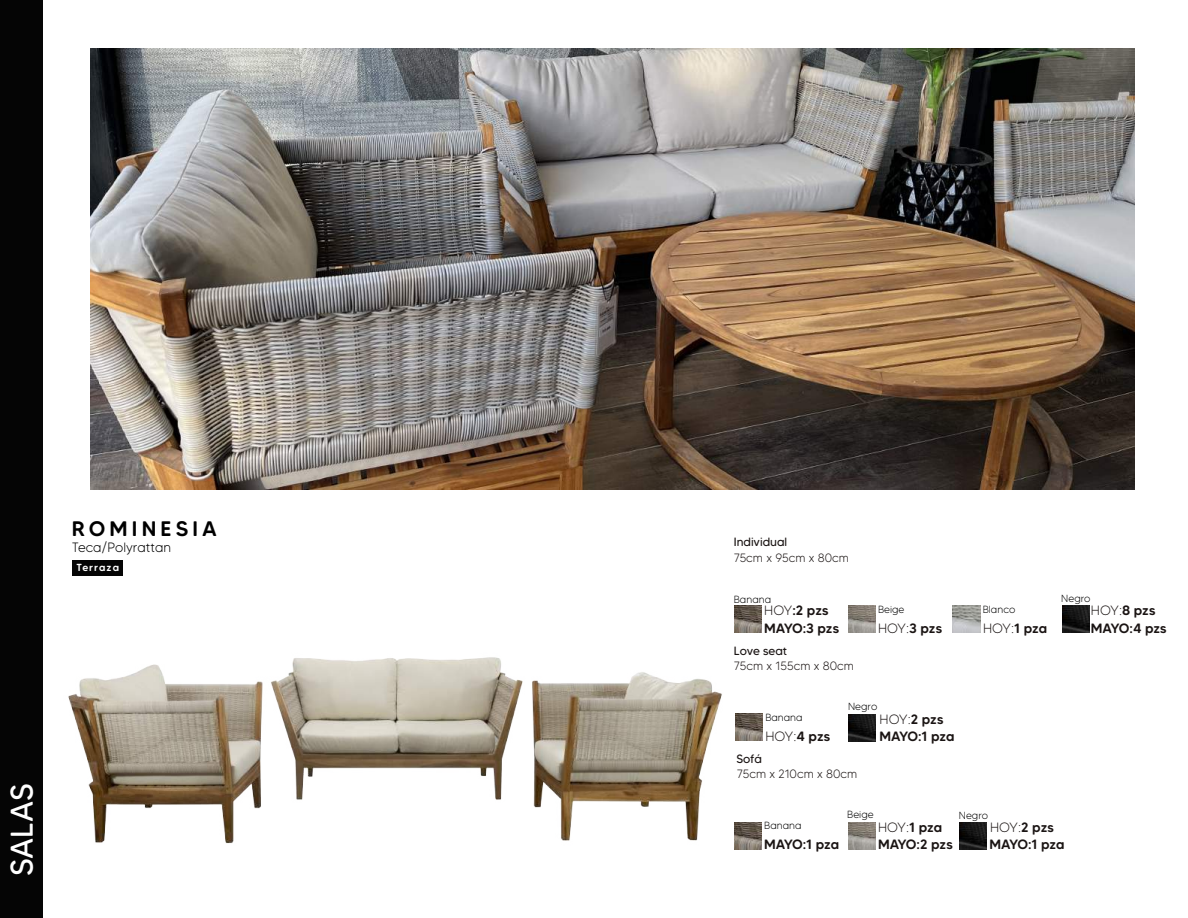
<style>
.page{position:relative;width:1188px;height:918px;background:#fff}
.page>*{position:absolute;margin:0;border:0;box-sizing:border-box;transform-origin:0 0}
.t1{font:31.35px "MADE Tommy Soft";color:#fff}
.t2{font:500 21px "MADE Tommy Soft";letter-spacing:.2em;color:#000}
.t3{font:500 13.5px/17.5px "MADE Tommy Soft";color:#1a1413}
.t4{font:300 13.5px "MADE Tommy Soft";letter-spacing:-.03em;color:#1a1413}
.t5{font:300 13.5px "MADE Tommy Soft";color:#000}
.t6{font:300 12px "MADE Tommy Soft";color:#1a1413}
.t7{font:12px "MADE Tommy Soft";color:#1a1413}
.t8{font:300 10.35px "MADE Tommy Soft";color:#000}
.t9{font:500 10.2px "MADE Tommy Soft";letter-spacing:.1em;color:#fff}
.s1{font-weight:300}
.s2{font-weight:500}
</style>
<div class="page">
<div style="left:0;top:0;width:43px;height:918px;background:#050505"></div>
<img style="left:91px;top:48px;width:1044px;height:441px">
<img style="left:68px;top:657px;width:654px;height:187px">
<img style="left:735px;top:714px;width:27px;height:27px">
<img style="left:735px;top:606px;width:27px;height:27px">
<img style="left:953px;top:606px;width:27px;height:27px">
<img style="left:848px;top:606px;width:27px;height:27px">
<img style="left:735px;top:822px;width:27px;height:27px">
<img style="left:848px;top:822px;width:27px;height:27px">
<img style="left:960px;top:822px;width:27px;height:27px">
<img style="left:1062px;top:606px;width:27px;height:27px">
<img style="left:849px;top:714px;width:27px;height:27px">
<div style="left:72px;top:560px;width:51px;height:16px;background:#050505"></div>
<h2 class="t2" style="left:72px;top:516px;width:147px">ROMINESIA</h2>
<p class="t5" style="left:72px;top:539px;width:101px">Teca/Polyrattan</p>
<p class="t9" style="left:76px;top:561px;width:44px">Terraza</p>
<h1 class="t1" style="left:3px;top:876px;width:95px;rotate:-90deg">SALAS</h1>
<p class="t7" style="left:734px;top:535px;width:55px">Individual</p>
<p class="t6" style="left:734px;top:550px;width:117px">75cm x 95cm x 80cm</p>
<p class="t8" style="left:734px;top:593px;width:39px">Banana</p>
<p class="t3" style="left:764px;top:602px;width:76px"><span class="s1">HOY</span>:2 pzs<br>MAYO:3 pzs</p>
<p class="t7" style="left:734px;top:643px;width:55px">Love seat</p>
<p class="t6" style="left:734px;top:658px;width:122px">75cm x 155cm x 80cm</p>
<p class="t8" style="left:878px;top:603px;width:28px">Beige</p>
<p class="t8" style="left:983px;top:603px;width:34px">Blanco</p>
<p class="t4" style="left:878px;top:620px;width:66px">HOY:<span class="s2">3 pzs</span></p>
<p class="t4" style="left:983px;top:620px;width:66px">HOY:<span class="s2">1 pza</span></p>
<p class="t8" style="left:848px;top:700px;width:31px">Negro</p>
<p class="t8" style="left:765px;top:711px;width:39px">Banana</p>
<p class="t4" style="left:880px;top:711px;width:65px">HOY:<span class="s2">2 pzs</span></p>
<p class="t4" style="left:765px;top:728px;width:66px">HOY:<span class="s2">4 pzs</span></p>
<p class="t7" style="left:736px;top:751px;width:27px">Sofá</p>
<p class="t6" style="left:737px;top:766px;width:122px">75cm x 210cm x 80cm</p>
<p class="t3" style="left:880px;top:727px;width:77px">MAYO:1 pza</p>
<p class="t8" style="left:1061px;top:592px;width:31px">Negro</p>
<p class="t3" style="left:1091px;top:601px;width:77px;line-height:18.3px"><span class="s1">HOY:</span>8 pzs<br>MAYO:4 pzs</p>
<p class="t8" style="left:847px;top:809px;width:28px">Beige</p>
<p class="t8" style="left:959px;top:809px;width:31px">Negro</p>
<p class="t8" style="left:764px;top:819px;width:39px">Banana</p>
<p class="t4" style="left:878px;top:819px;width:66px">HOY:<span class="s2">1 pza</span></p>
<p class="t3" style="left:989px;top:818px;width:77px"><span class="s1">HOY:</span>2 pzs<br>MAYO:1 pza</p>
<p class="t3" style="left:764px;top:835px;width:77px">MAYO:1 pza</p>
<p class="t3" style="left:878px;top:835px;width:76px">MAYO:2 pzs</p>
</div>
